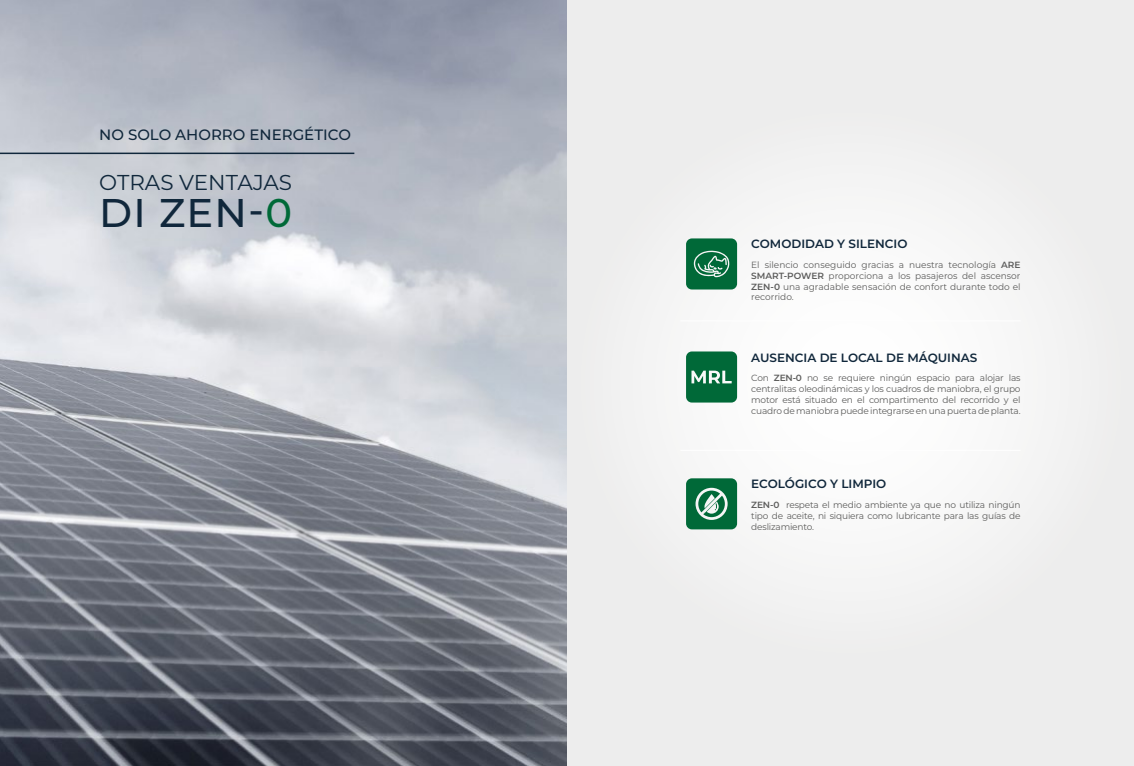
<style>
.page{position:relative;width:1134px;height:766px;background:#fff}
.page>*{position:absolute;margin:0;border:0;box-sizing:border-box;transform-origin:0 0}
.t1{font:500 40px "Montserrat";color:#10273b}
.t2{font:21.5px "Montserrat";color:#10273b}
.t3{font:500 15px "Montserrat";color:#10273b}
.t4{font:600 12px "Montserrat";color:#10273b}
.t5{font:9px/10.8px "Montserrat";letter-spacing:-.02em;color:#5c5c5b;text-align:justify}
.s1{color:#006938}
.s2{font-weight:600}
</style>
<div class="page">
<img style="left:0;top:0;width:567px;height:765px">
<hr style="left:0;top:152px;width:354px;height:2px;background:#10273b">
<div style="left:567px;top:0;width:567px;height:765px;background:#ededed"></div>
<div style="left:575px;top:107px;width:551px;height:550px;background:#f4f4f4;border-radius:275px"></div>
<hr style="left:680px;top:320px;width:340px;height:1px;background:#fff">
<hr style="left:680px;top:449px;width:340px;height:1px;background:#fff">
<svg style="left:686px;top:238px;width:51px;height:51px"></svg>
<svg style="left:686px;top:478px;width:51px;height:51px"></svg>
<svg style="left:686px;top:351px;width:51px;height:51px"></svg>
<h3 class="t3" style="left:99px;top:124px;width:253px">NO SOLO AHORRO ENERGÉTICO</h3>
<h2 class="t2" style="left:99px;top:167px;width:194px">OTRAS VENTAJAS</h2>
<h1 class="t1" style="left:99px;top:185px;width:194px">DI ZEN-<span class="s1">0</span></h1>
<h3 class="t4" style="left:751px;top:235px;width:158px">COMODIDAD Y SILENCIO</h3>
<p class="t5" style="left:751px;top:259px;width:271px">El silencio conseguido gracias a nuestra tecnología <span class="s2">ARE SMART-POWER</span> proporciona a los pasajeros del ascensor <span class="s2">ZEN-0</span> una agradable sensación de confort durante todo el recorrido.</p>
<h3 class="t4" style="left:751px;top:349px;width:228px">AUSENCIA DE LOCAL DE MÁQUINAS</h3>
<p class="t5" style="left:751px;top:372px;width:271px">Con <span class="s2">ZEN-0</span> no se requiere ningún espacio para alojar las centralitas oleodinámicas y los cuadros de maniobra, el grupo motor está situado en el compartimento del recorrido y el cuadro de maniobra puede integrarse en una puerta de planta.</p>
<h3 class="t4" style="left:751px;top:475px;width:137px">ECOLÓGICO Y LIMPIO</h3>
<p class="t5" style="left:751px;top:499px;width:271px"><span class="s2">ZEN-0</span> respeta el medio ambiente ya que no utiliza ningún tipo de aceite, ni siquiera como lubricante para las guías de deslizamiento.</p>
</div>
